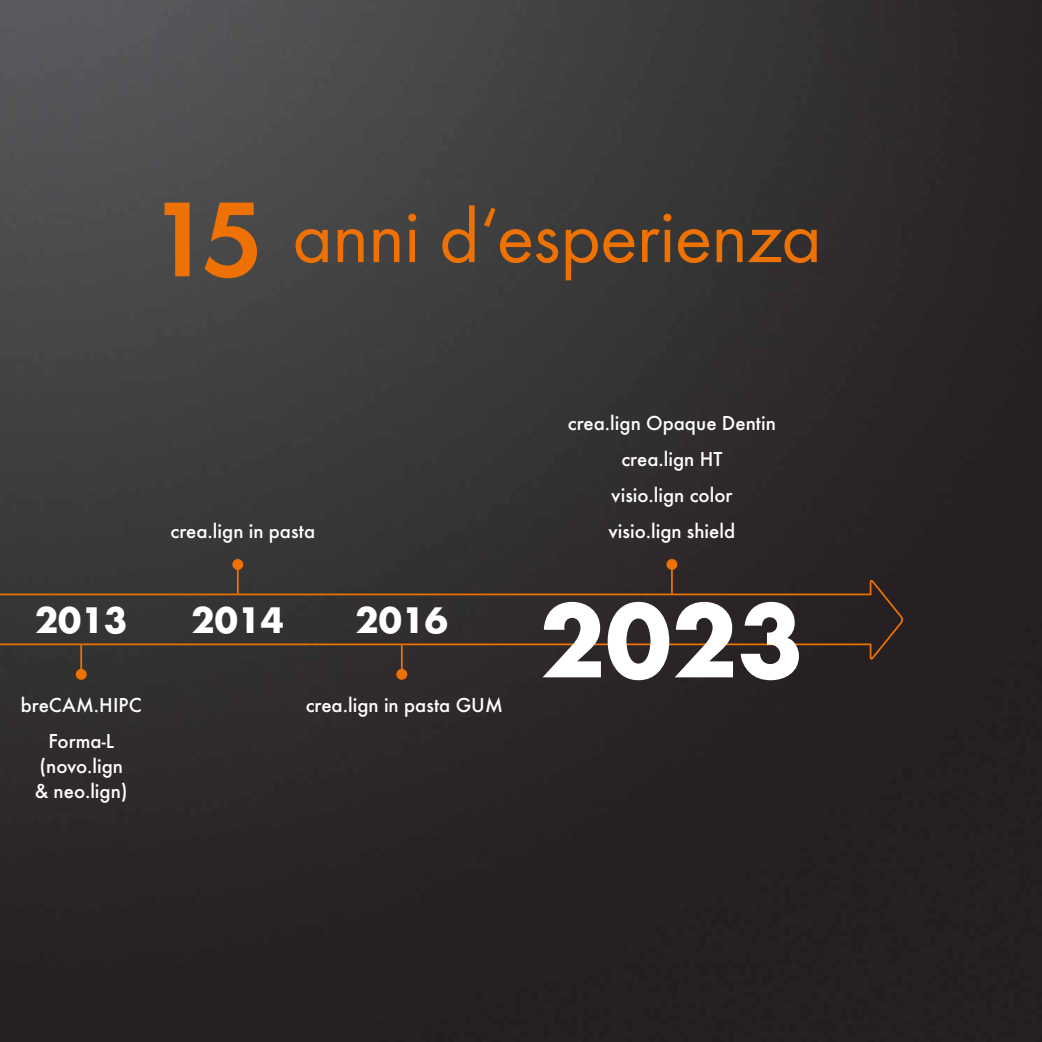
<style>
.page{position:relative;width:1042px;height:1042px;background:#fff}
.page>*{position:absolute;margin:0;border:0;box-sizing:border-box;transform-origin:0 0}
.t1{font:77.88px "Futura Boo";color:#ee7203}
.t2{font:700 38.5px "Futura";color:#fff}
.t3{font:500 21px/35.7px "Futura";color:#fff;text-align:center}
.s1{font-family:"Futura Dem";font-size:110.6px}
</style>
<div class="page">
<img style="left:0;top:0;width:1042px;height:1042px">
<svg style="left:0;top:578px;width:905px;height:81px;background:#39312c"></svg>
<svg style="left:542px;top:602px;width:257px;height:78px"></svg>
<hr style="left:237px;top:564px;width:2px;height:29px;background:#ee7203">
<div style="left:232px;top:559px;width:11px;height:11px;background:#ee7203;border-radius:50%"></div>
<hr style="left:80px;top:645px;width:2px;height:29px;background:#ee7203">
<hr style="left:401px;top:645px;width:2px;height:29px;background:#ee7203">
<div style="left:76px;top:669px;width:11px;height:11px;background:#ee7203;border-radius:50%"></div>
<div style="left:396px;top:669px;width:11px;height:11px;background:#ee7203;border-radius:50%"></div>
<hr style="left:671px;top:564px;width:2px;height:29px;background:#ee7203">
<div style="left:666px;top:559px;width:11px;height:11px;background:#ee7203;border-radius:50%"></div>
<h1 class="t1" style="left:150px;top:204px;width:673px"><span class="s1">15</span> anni d‘esperienza</h1>
<h2 class="t2" style="left:35px;top:604px;width:94px">2013</h2>
<p class="t3" style="left:21px;top:689px;width:122px">breCAM.HIPC<br>Forma-L</p>
<p class="t3" style="left:35px;top:755px;width:94px;line-height:25.2px;text-align:left">(novo.lign &amp; neo.lign)</p>
<p class="t3" style="left:170px;top:514px;width:146px">crea.lign in pasta</p>
<h2 class="t2" style="left:192px;top:604px;width:94px">2014</h2>
<h2 class="t2" style="left:356px;top:604px;width:94px">2016</h2>
<p class="t3" style="left:306px;top:689px;width:199px">crea.lign in pasta GUM</p>
<p class="t3" style="left:568px;top:407px;width:210px">crea.lign Opaque Dentin crea.lign HT<br>visio.lign color<br>visio.lign shield</p>
</div>
